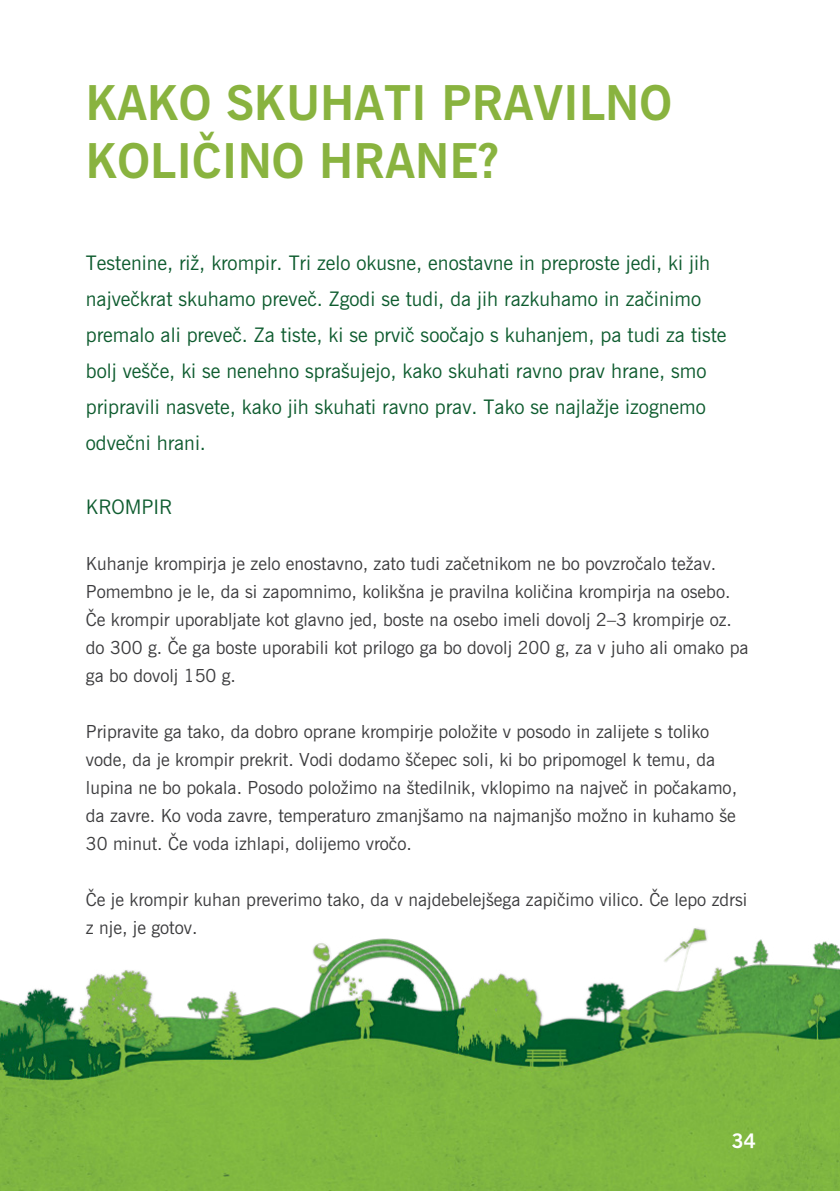
<style>
.page{position:relative;width:840px;height:1191px;background:#fff}
.page>*{position:absolute;margin:0;border:0;box-sizing:border-box;transform-origin:0 0}
.t1{font:48px/57.6px "News Gothic Bd BT";color:#89b33f}
.t2{font:20px/36px "News Gothic BT";color:#0e5c2f}
.t3{font:20px "News Gothic Bd BT";color:#fff}
.t4{font:18px/28px "News Gothic BT";color:#3c3c3e}
</style>
<div class="page">
<img style="left:0;top:928px;width:839px;height:263px">
<h1 class="t1" style="left:86px;top:75px;width:587px">KAKO SKUHATI PRAVILNO<br>KOLIČINO HRANE?</h1>
<p class="t2" style="left:86px;top:245px;width:641px">Testenine, riž, krompir. Tri zelo okusne, enostavne in preproste jedi, ki jih največkrat skuhamo preveč. Zgodi se tudi, da jih razkuhamo in začinimo premalo ali preveč. Za tiste, ki se prvič soočajo s kuhanjem, pa tudi za tiste bolj vešče, ki se nenehno sprašujejo, kako skuhati ravno prav hrane, smo pripravili nasvete, kako jih skuhati ravno prav. Tako se najlažje izognemo odvečni hrani.</p>
<p class="t2" style="left:86px;top:489px;width:88px">KROMPIR</p>
<p class="t4" style="left:86px;top:550px;width:663px">Kuhanje krompirja je zelo enostavno, zato tudi začetnikom ne bo povzročalo težav.<br>Pomembno je le, da si zapomnimo, kolikšna je pravilna količina krompirja na osebo.<br>Če krompir uporabljate kot glavno jed, boste na osebo imeli dovolj 2–3 krompirje oz. do 300 g. Če ga boste uporabili kot prilogo ga bo dovolj 200 g, za v juho ali omako pa ga bo dovolj 150 g.</p>
<p class="t4" style="left:86px;top:718px;width:652px">Pripravite ga tako, da dobro oprane krompirje položite v posodo in zalijete s toliko vode, da je krompir prekrit. Vodi dodamo ščepec soli, ki bo pripomogel k temu, da lupina ne bo pokala. Posodo položimo na štedilnik, vklopimo na največ in počakamo, da zavre. Ko voda zavre, temperaturo zmanjšamo na najmanjšo možno in kuhamo še 30 minut. Če voda izhlapi, dolijemo vročo.</p>
<p class="t4" style="left:86px;top:886px;width:662px">Če je krompir kuhan preverimo tako, da v najdebelejšega zapičimo vilico. Če lepo zdrsi z nje, je gotov.</p>
<p class="t3" style="left:731px;top:1128px;width:26px">34</p>
</div>
